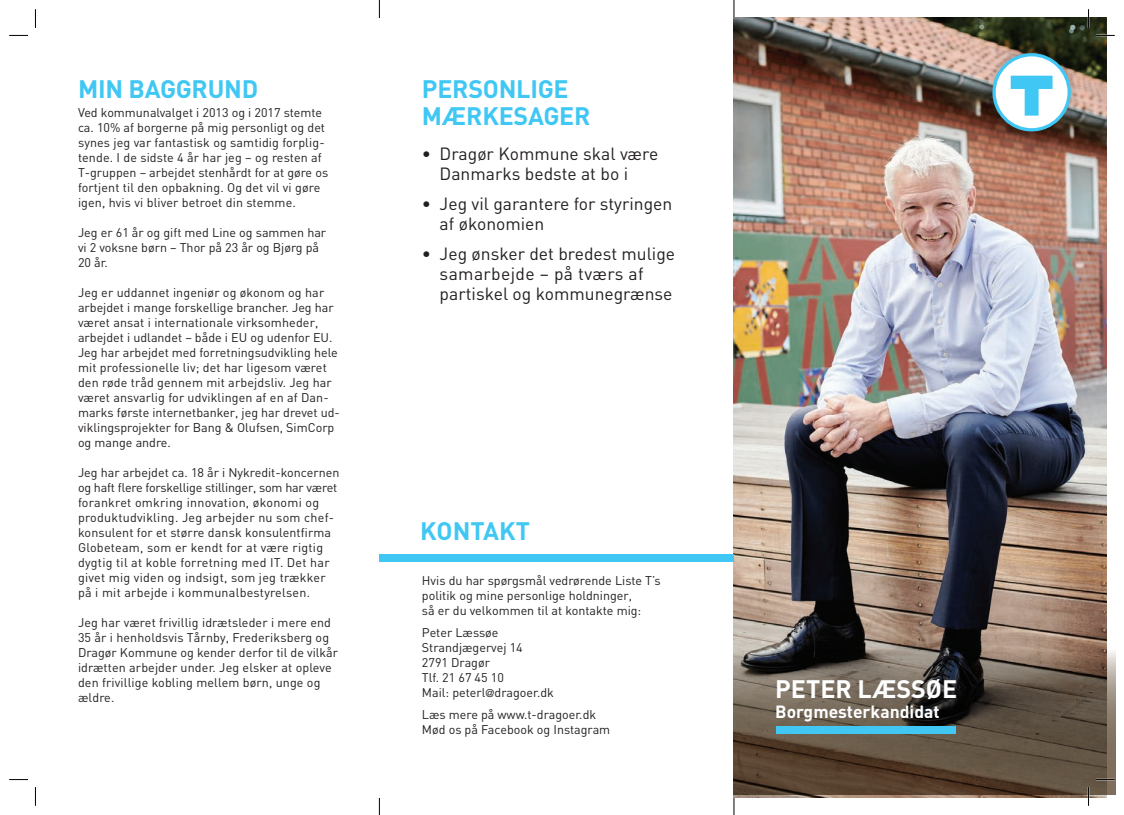
<style>
.page{position:relative;width:1124px;height:815px;background:#fff}
.page>*{position:absolute;margin:0;border:0;box-sizing:border-box;transform-origin:0 0}
.t1{font:700 25px/26.2px "DIN";letter-spacing:-.01em;color:#40c7f4}
.t2{font:700 25px "DIN";color:#fff}
.t3{font:17.5px/20px "DIN";color:#231f20}
.t4{font:700 17.5px "DIN";color:#fff}
.t5{font:12.5px/15px "DIN";color:#231f20}
.t6{font:12.5px/15px "DIN";letter-spacing:.02em;color:#231f20}
.s1{font-family:"Frutiger";font-weight:300;font-size:11.25px}
</style>
<div class="page">
<hr style="left:379px;top:0;width:1px;height:815px;background:#000">
<div style="left:376px;top:18px;width:7px;height:779px;background:#fff"></div>
<hr style="left:733px;top:0;width:1px;height:815px;background:#000">
<img style="left:733px;top:18px;width:373px;height:779px">
<svg style="left:733px;top:649px;width:382px;height:145px;background:#5d5043"></svg>
<div style="left:983px;top:44px;width:97px;height:97px;background:#231f20;opacity:.3"></div>
<svg style="left:992px;top:53px;width:78px;height:78px"></svg>
<div style="left:776px;top:726px;width:180px;height:7px;background:#40c7f4"></div>
<div style="left:379px;top:554px;width:354px;height:8px;background:#40c7f4"></div>
<svg style="left:9px;top:35px;width:19px;height:1px"></svg>
<svg style="left:1095px;top:35px;width:19px;height:1px"></svg>
<svg style="left:9px;top:779px;width:19px;height:1px"></svg>
<svg style="left:1095px;top:779px;width:19px;height:1px"></svg>
<svg style="left:35px;top:9px;width:1px;height:19px"></svg>
<svg style="left:35px;top:787px;width:1px;height:19px"></svg>
<svg style="left:1087px;top:9px;width:2px;height:19px"></svg>
<svg style="left:1087px;top:787px;width:2px;height:19px"></svg>
<h1 class="t1" style="left:78px;top:75px;width:182px">MIN BAGGRUND</h1>
<p class="t5" style="left:78px;top:105px;width:252px">Ved kommunalvalget i 2013 og i 2017 stemte ca. 10% af borgerne på mig personligt og det synes jeg var fantastisk og samtidig forplig&shy;tende. I de sidste 4 år har jeg – og resten af T-gruppen – arbejdet stenhårdt for at gøre os fortjent til den opbakning. Og det vil vi gøre igen, hvis vi bliver betroet din stemme.</p>
<p class="t5" style="left:78px;top:225px;width:250px">Jeg er 61 år og gift med Line og sammen har vi 2 voksne børn – Thor på 23 år og Bjørg på<br>20 år.</p>
<p class="t5" style="left:78px;top:285px;width:263px">Jeg er uddannet ingeniør og økonom og har arbejdet i mange forskellige brancher. Jeg har været ansat i internationale virksomheder, arbejdet i udlandet – både i EU og udenfor EU.<br>Jeg har arbejdet med forretningsudvikling hele mit professionelle liv; det har ligesom været den røde tråd gennem mit arbejdsliv. Jeg har været ansvarlig for udviklingen af en af Dan&shy;marks første internetbanker, jeg har drevet ud&shy;viklingsprojekter for Bang &amp; Olufsen, SimCorp og mange andre.</p>
<p class="t6" style="left:78px;top:465px;width:263px">Jeg har arbejdet ca. 18 år i Nykredit-koncernen og haft flere forskellige stillinger, som har været forankret omkring innovation, økonomi og produktudvikling. Jeg arbejder nu som chef&shy;konsulent for et større dansk konsulentfirma Globeteam, som er kendt for at være rigtig dygtig til at koble forretning med IT. Det har givet mig viden og indsigt, som jeg trækker på i mit arbejde i kommunalbestyrelsen.</p>
<p class="t5" style="left:78px;top:615px;width:261px">Jeg har været frivillig idrætsleder i mere end 35 år i henholdsvis Tårnby, Frederiksberg og Dragør Kommune og kender derfor til de vilkår idrætten arbejder under. Jeg elsker at opleve den frivillige kobling mellem børn, unge og ældre.</p>
<h1 class="t1" style="left:422px;top:75px;width:170px">PERSONLIGE<br>MÆRKESAGER</h1>
<h2 class="t3" style="left:439px;top:143px;width:220px;text-indent:-18px">• Dragør Kommune skal være<br>Danmarks bedste at bo i</h2>
<h2 class="t3" style="left:439px;top:193px;width:234px;text-indent:-18px">• Jeg vil garantere for styringen af økonomien</h2>
<h2 class="t3" style="left:439px;top:243px;width:237px;text-indent:-18px">• Jeg ønsker det bredest mulige samarbejde – på tværs af partiskel og kommunegrænse</h2>
<h1 class="t1" style="left:420px;top:517px;width:111px">KONTAKT</h1>
<p class="t5" style="left:422px;top:572px;width:240px">Hvis du har spørgsmål vedrørende Liste T’s politik og mine personlige holdninger,<br>så er du velkommen til at kontakte mig:</p>
<p class="t5" style="left:422px;top:624px;width:133px">Peter Læssøe<br>Strandjægervej 14<br>2791 Dragør<br>Tlf. 21 67 45 10<br>Mail: peterl<span class="s1">@</span>dragoer.dk</p>
<p class="t5" style="left:422px;top:706px;width:190px">Læs mere på www.t-dragoer.dk<br>Mød os på Facebook og Instagram</p>
<h1 class="t2" style="left:775px;top:672px;width:184px">PETER LÆSSØE</h1>
<h2 class="t4" style="left:775px;top:700px;width:166px">Borgmesterkandidat</h2>
</div>
